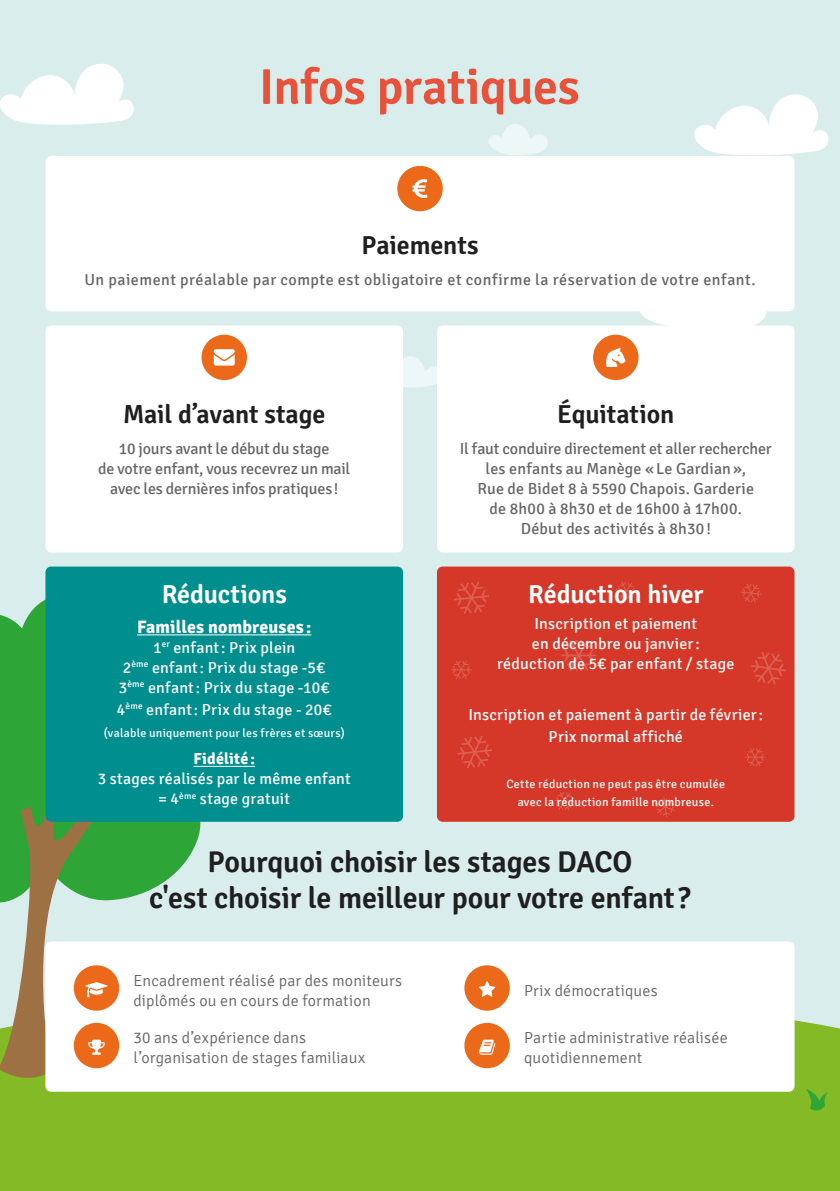
<style>
.page{position:relative;width:840px;height:1191px;background:#fff}
.page>*{position:absolute;margin:0;border:0;box-sizing:border-box;transform-origin:0 0}
.t1{font:600 50px "Signika";letter-spacing:-.005em;color:#e8523b}
.t2{font:600 30px/36px "Signika";letter-spacing:-.005em;color:#1f1f1f;text-align:center}
.t3{font:600 26px "Signika";letter-spacing:-.005em;color:#1f1f1f}
.t4{font:600 26px "Signika";letter-spacing:-.005em;color:#fff}
.t5{font:700 18px "Signika";letter-spacing:.005em;color:#fff}
.t6{font:16px/20px "Signika";letter-spacing:.01em;color:#fff;text-align:center}
.t7{font:300 16px/20px "Signika";letter-spacing:.01em;color:#656565}
.t8{font:16px/20px "Signika";letter-spacing:.01em;color:#656565;text-align:center}
.t9{font:16px/20px "Signika";letter-spacing:-.01em;color:#656565;text-align:center}
.t10{font:16px "Signika";letter-spacing:.03em;color:#656565}
.t11{font:700 16px "Signika";letter-spacing:.01em;color:#fff}
.t12{font:12px/18px "Signika";letter-spacing:.02em;color:#fff;text-align:center}
</style>
<div class="page">
<div style="left:0;top:0;width:839px;height:1191px;background:#daeded"></div>
<div style="left:0;top:992px;width:839px;height:199px;background:#84ba26"></div>
<svg style="left:0;top:600px;width:217px;height:294px;fill:#2ea637"></svg>
<svg style="left:632px;top:311px;width:137px;height:14px"></svg>
<svg style="left:0;top:64px;width:134px;height:61px"></svg>
<svg style="left:694px;top:94px;width:135px;height:65px"></svg>
<svg style="left:489px;top:124px;width:59px;height:31px"></svg>
<svg style="left:403px;top:356px;width:34px;height:31px"></svg>
<svg style="left:805px;top:1089px;width:23px;height:25px"></svg>
<div style="left:436px;top:566px;width:358px;height:255px;background:#d53828;border-radius:6px"></div>
<svg style="left:454px;top:582px;width:34px;height:32px"></svg>
<svg style="left:457px;top:736px;width:35px;height:32px"></svg>
<svg style="left:751px;top:652px;width:34px;height:32px"></svg>
<svg style="left:561px;top:640px;width:35px;height:31px"></svg>
<svg style="left:451px;top:661px;width:20px;height:18px"></svg>
<svg style="left:745px;top:748px;width:19px;height:18px"></svg>
<svg style="left:616px;top:582px;width:19px;height:18px"></svg>
<svg style="left:741px;top:584px;width:19px;height:18px"></svg>
<svg style="left:656px;top:797px;width:18px;height:20px"></svg>
<svg style="left:554px;top:792px;width:20px;height:18px"></svg>
<div style="left:45px;top:566px;width:358px;height:255px;background:#008e8e;border-radius:6px"></div>
<div style="left:45px;top:325px;width:358px;height:227px;background:#fff;border-radius:6px"></div>
<div style="left:45px;top:156px;width:749px;height:155px;background:#fff;border-radius:6px"></div>
<div style="left:437px;top:325px;width:357px;height:227px;background:#fff;border-radius:6px"></div>
<div style="left:201px;top:335px;width:46px;height:45px;background:#ec691a;border-radius:50%"></div>
<div style="left:397px;top:166px;width:45px;height:45px;background:#ec691a;border-radius:50%"></div>
<div style="left:592px;top:335px;width:46px;height:45px;background:#ec691a;border-radius:50%"></div>
<svg style="left:412px;top:179px;width:15px;height:19px"></svg>
<svg style="left:606px;top:348px;width:19px;height:19px"></svg>
<svg style="left:214px;top:349px;width:20px;height:16px"></svg>
<div style="left:45px;top:941px;width:749px;height:150px;background:#fff;border-radius:6px"></div>
<div style="left:464px;top:965px;width:45px;height:45px;background:#ec691a;border-radius:50%"></div>
<div style="left:464px;top:1023px;width:45px;height:45px;background:#ec691a;border-radius:50%"></div>
<svg style="left:0;top:739px;width:142px;height:348px"></svg>
<svg style="left:479px;top:981px;width:16px;height:15px"></svg>
<svg style="left:478px;top:1039px;width:17px;height:15px"></svg>
<hr style="left:137px;top:634px;width:174px;height:1px;background:#fff">
<hr style="left:193px;top:766px;width:62px;height:1px;background:#fff">
<h1 class="t1" style="left:259px;top:58px;width:322px">Infos pratiques</h1>
<h3 class="t3" style="left:361px;top:229px;width:118px">Paiements</h3>
<p class="t10" style="left:84px;top:270px;width:672px">Un paiement préalable par compte est obligatoire et confirme la réservation de votre enfant.</p>
<h3 class="t3" style="left:123px;top:399px;width:204px">Mail d’avant stage</h3>
<p class="t9" style="left:98px;top:439px;width:253px">10 jours avant le début du stage<br>de votre enfant, vous recevrez un mail avec les dernières infos pratiques!</p>
<h3 class="t4" style="left:162px;top:579px;width:127px">Réductions</h3>
<p class="t5" style="left:137px;top:616px;width:176px">Familles nombreuses :</p>
<p class="t6" style="left:119px;top:637px;width:212px">1<sup>er</sup> enfant: Prix plein<br>2<sup>ème</sup> enfant: Prix du stage -5€<br>3<sup>ème</sup> enfant: Prix du stage -10€</p>
<p class="t6" style="left:117px;top:699px;width:216px">4<sup>ème</sup> enfant: Prix du stage - 20€</p>
<p class="t12" style="left:104px;top:724px;width:242px">(valable uniquement pour les frères et sœurs)</p>
<p class="t11" style="left:193px;top:749px;width:63px">Fidélité :</p>
<p class="t6" style="left:98px;top:769px;width:254px">3 stages réalisés par le même enfant = 4<sup>ème</sup> stage gratuit</p>
<h3 class="t3" style="left:557px;top:399px;width:118px">Équitation</h3>
<p class="t8" style="left:459px;top:439px;width:313px">Il faut conduire directement et aller rechercher les enfants au Manège «Le Gardian»,<br>Rue de Bidet 8 à 5590 Chapois. Garderie<br>de 8h00 à 8h30 et de 16h00 à 17h00.<br>Début des activités à 8h30!</p>
<h3 class="t4" style="left:528px;top:579px;width:177px">Réduction hiver</h3>
<p class="t6" style="left:497px;top:613px;width:238px">Inscription et paiement<br>en décembre ou janvier: réduction de 5€ par enfant / stage</p>
<p class="t6" style="left:468px;top:704px;width:296px;line-height:22px">Inscription et paiement à partir de février:<br>Prix normal affiché</p>
<p class="t12" style="left:506px;top:775px;width:220px">Cette réduction ne peut pas être cumulée avec la réduction famille nombreuse.</p>
<h2 class="t2" style="left:149px;top:844px;width:543px">Pourquoi choisir les stages DACO<br>c'est choisir le meilleur pour votre enfant ?</h2>
<p class="t7" style="left:133px;top:970px;width:270px">Encadrement réalisé par des moniteurs diplômés ou en cours de formation</p>
<p class="t7" style="left:133px;top:1028px;width:233px">30 ans d’expérience dans l’organisation de stages familiaux</p>
<p class="t7" style="left:523px;top:980px;width:135px">Prix démocratiques</p>
<p class="t7" style="left:523px;top:1028px;width:205px">Partie administrative réalisée quotidiennement</p>
</div>
